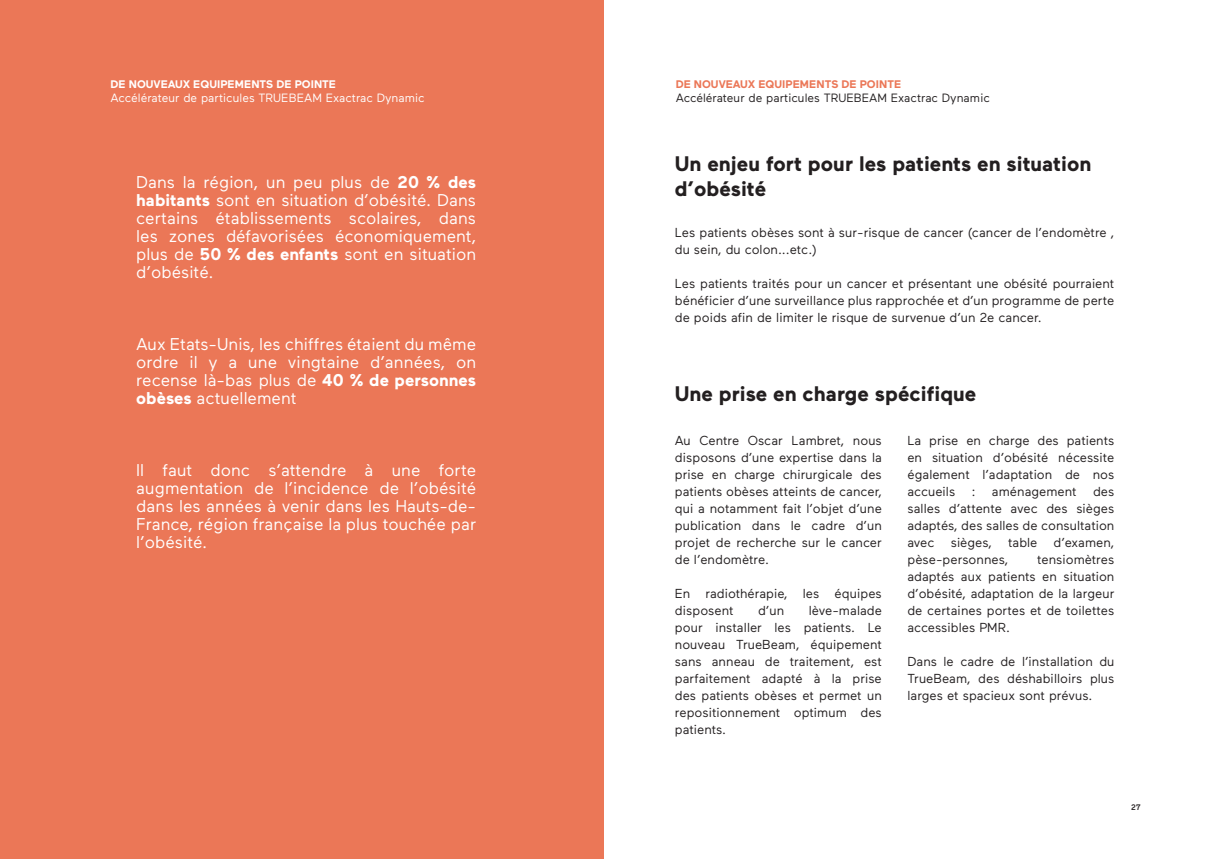
<style>
.page{position:relative;width:1208px;height:859px;background:#fff}
.page>*{position:absolute;margin:0;border:0;box-sizing:border-box;transform-origin:0 0}
.t1{font:700 21px/25.2px "Maax";color:#231f20}
.t2{font:17px/18px "Maax";color:#fff;text-align:justify}
.t3{font:13px/17px "Maax";color:#231f20;text-align:justify}
.t4{font:12px "Maax";color:#231f20}
.t5{font:12px "Maax";color:#fff}
.t6{font:700 11px "Maax";color:#eb7757}
.t7{font:700 11px "Maax";color:#fff}
.t8{font:500 8px "Maax";color:#231f20}
.s1{font-weight:700}
</style>
<div class="page">
<div style="left:0;top:0;width:604px;height:859px;background:#eb7757"></div>
<p class="t7" style="left:111px;top:78px;width:227px">DE NOUVEAUX EQUIPEMENTS DE POINTE</p>
<p class="t5" style="left:111px;top:92px;width:316px">Accélérateur de particules TRUEBEAM Exactrac Dynamic</p>
<p class="t2" style="left:136px;top:174px;width:341px">Dans la région, un peu plus de <span class="s1">20 % des habitants</span> sont en situation d’obésité. Dans certains établissements scolaires, dans les zones défavorisées économiquement, plus de <span class="s1">50 % des enfants</span> sont en situation d’obésité.</p>
<p class="t2" style="left:136px;top:336px;width:341px">Aux Etats-Unis, les chiffres étaient du même ordre il y a une vingtaine d’années, on recense là-bas plus de <span class="s1">40 % de personnes obèses</span> actuellement</p>
<p class="t2" style="left:136px;top:462px;width:341px">Il faut donc s’attendre à une forte augmentation de l’incidence de l’obésité dans les années à venir dans les Hauts-de-France, région française la plus touchée par l’obésité.</p>
<p class="t6" style="left:675px;top:78px;width:227px">DE NOUVEAUX EQUIPEMENTS DE POINTE</p>
<p class="t4" style="left:675px;top:92px;width:316px">Accélérateur de particules TRUEBEAM Exactrac Dynamic</p>
<p class="t1" style="left:675px;top:151px;width:418px">Un enjeu fort pour les patients en situation d’obésité</p>
<p class="t3" style="left:675px;top:224px;width:441px">Les patients obèses sont à sur-risque de cancer (cancer de l’endomètre , du sein, du colon...etc.)</p>
<p class="t3" style="left:675px;top:275px;width:441px">Les patients traités pour un cancer et présentant une obésité pourraient bénéficier d’une surveillance plus rapprochée et d’un programme de perte de poids afin de limiter le risque de survenue d’un 2e cancer.</p>
<p class="t1" style="left:675px;top:381px;width:303px">Une prise en charge spécifique</p>
<p class="t3" style="left:675px;top:432px;width:208px">Au Centre Oscar Lambret, nous disposons d’une expertise dans la prise en charge chirurgicale des patients obèses atteints de cancer, qui a notamment fait l’objet d’une publication dans le cadre d’un projet de recherche sur le cancer de l’endomètre.</p>
<p class="t3" style="left:675px;top:585px;width:208px">En radiothérapie, les équipes disposent</p>
<p class="t3" style="left:675px;top:602px;width:208px;text-indent:134px">lève-malade pour installer les patients. Le nouveau TrueBeam, équipement sans anneau de traitement, est parfaitement adapté à la prise des patients obèses et permet un repositionnement optimum des patients.</p>
<p class="t3" style="left:758px;top:602px;width:28px">d’un</p>
<p class="t3" style="left:907px;top:432px;width:208px">La prise en charge des patients en situation d’obésité nécessite également l’adaptation de nos accueils</p>
<p class="t3" style="left:907px;top:483px;width:208px;text-indent:186px">des salles d’attente avec des sièges adaptés, des salles de consultation avec sièges, table d’examen, pèse-personnes,</p>
<p class="t3" style="left:971px;top:483px;width:5px">:</p>
<p class="t3" style="left:992px;top:483px;width:86px">aménagement</p>
<p class="t3" style="left:907px;top:551px;width:208px;text-indent:130px">tensiomètres adaptés aux patients en situation d’obésité, adaptation de la largeur de certaines portes et de toilettes accessibles PMR.</p>
<p class="t3" style="left:907px;top:653px;width:208px">Dans le cadre de l’installation du TrueBeam, des déshabilloirs plus larges et spacieux sont prévus.</p>
<p class="t8" style="left:1131px;top:803px;width:11px">27</p>
</div>
